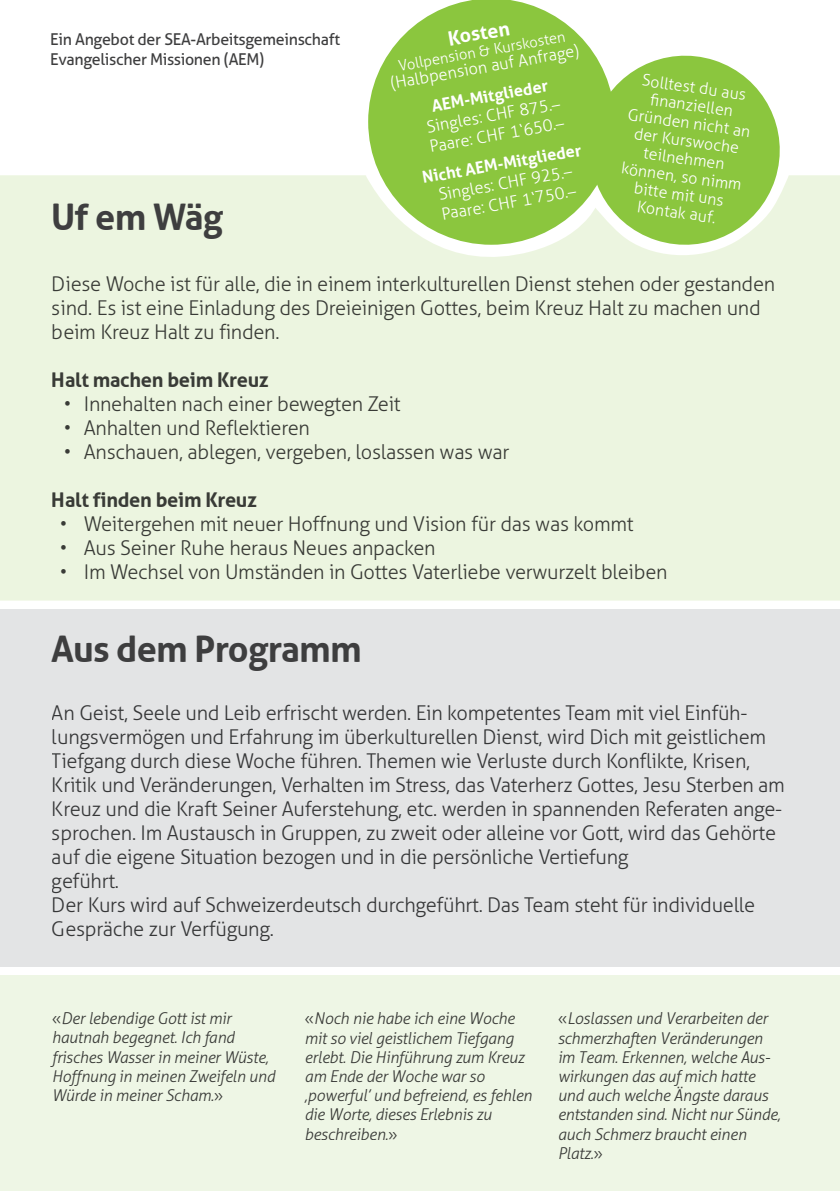
<style>
.page{position:relative;width:840px;height:1191px;background:#fff}
.page>*{position:absolute;margin:0;border:0;box-sizing:border-box;transform-origin:0 0}
.t1{font:700 36px "Aller";letter-spacing:-.02em;color:#3e3e3f}
.t2{font:300 20px/24px "Aller";letter-spacing:-.015em;color:#3e3e3f}
.t3{font:700 20px "Aller";letter-spacing:-.015em;color:#3e3e3f}
.t4{font:700 19.6px "Aller";color:#fff}
.t5{font:300 16.4px/19.6px "Aller";color:#fff}
.t6{font:700 16.4px "Aller";color:#fff}
.t7{font:italic 300 16px/19.2px "Aller";letter-spacing:-.015em;color:#3e3e3f}
.t8{font:300 16px/18px "Aller";color:#fff;text-align:center}
.t9{font:16px/20px "Aller";letter-spacing:-.02em;color:#3e3e3f}
.t10{font:300 14.8px "Aller";color:#fff}
.s1{font-style:normal}
</style>
<div class="page">
<div style="left:0;top:175px;width:839px;height:425px;background:#ecf5e0"></div>
<svg style="left:368px;top:0;width:219px;height:245px;background:#9ecf5e"></svg>
<svg style="left:578px;top:44px;width:212px;height:212px;fill:#8bc63e"></svg>
<div style="left:0;top:609px;width:839px;height:357px;background:#e3e4e5"></div>
<div style="left:0;top:975px;width:839px;height:216px;background:#eef6e5"></div>
<p class="t9" style="left:50px;top:29px;width:291px">Ein Angebot der SEA-Arbeitsgemeinschaft<br>Evangelischer Missionen (AEM)</p>
<p class="t4" style="left:446px;top:27px;width:64px;rotate:-10deg">Kosten</p>
<p class="t10" style="left:397px;top:57px;width:171px;rotate:-10deg">Vollpension &amp; Kurskosten</p>
<p class="t5" style="left:389px;top:74px;width:192px;rotate:-10deg">(Halbpension auf Anfrage)</p>
<p class="t6" style="left:430px;top:96px;width:119px;rotate:-10deg">AEM-Mitglieder</p>
<p class="t5" style="left:424px;top:117px;width:138px;rotate:-10deg">Singles: CHF 875.–<br>Paare: CHF 1‘650.–</p>
<p class="t6" style="left:420px;top:168px;width:162px;rotate:-10deg">Nicht AEM-Mitglieder</p>
<p class="t5" style="left:436px;top:185px;width:138px;rotate:-10deg">Singles: CHF 925.–<br>Paare: CHF 1‘750.–</p>
<h1 class="t1" style="left:51px;top:195px;width:173px">Uf em Wäg</h1>
<p class="t8" style="left:633px;top:70px;width:125px;rotate:8deg">Solltest du aus<br>fi nanziellen<br>Gründen nicht an der Kurswoche teilnehmen können, so nimm bitte mit uns<br>Kontak auf.</p>
<p class="t2" style="left:52px;top:272px;width:724px">Diese Woche ist für alle, die in einem interkulturellen Dienst stehen oder gestanden sind. Es ist eine Einladung des Dreieinigen Gottes, beim Kreuz Halt zu machen und beim Kreuz Halt zu finden.</p>
<p class="t3" style="left:52px;top:367px;width:218px">Halt machen beim Kreuz</p>
<p class="t2" style="left:64px;top:392px;width:338px">• Innehalten nach einer bewegten Zeit</p>
<p class="t2" style="left:64px;top:416px;width:247px">• Anhalten und Reflektieren</p>
<p class="t2" style="left:64px;top:440px;width:447px">• Anschauen, ablegen, vergeben, loslassen was war</p>
<p class="t3" style="left:52px;top:487px;width:206px">Halt finden beim Kreuz</p>
<p class="t2" style="left:60px;top:512px;width:575px">• Weitergehen mit neuer Hoffnung und Vision für das was kommt</p>
<p class="t2" style="left:60px;top:536px;width:377px">• Aus Seiner Ruhe heraus Neues anpacken</p>
<p class="t2" style="left:60px;top:560px;width:609px">• Im Wechsel von Umständen in Gottes Vaterliebe verwurzelt bleiben</p>
<h1 class="t1" style="left:51px;top:626px;width:312px">Aus dem Programm</h1>
<p class="t2" style="left:52px;top:701px;width:734px">An Geist, Seele und Leib erfrischt werden. Ein kompetentes Team mit viel Einfüh&shy;lungsvermögen und Erfahrung im überkulturellen Dienst, wird Dich mit geistlichem Tiefgang durch diese Woche führen. Themen wie Verluste durch Konflikte, Krisen, Kritik und Veränderungen, Verhalten im Stress, das Vaterherz Gottes, Jesu Sterben am Kreuz und die Kraft Seiner Auferstehung, etc. werden in spannenden Referaten ange&shy;sprochen. Im Austausch in Gruppen, zu zweit oder alleine vor Gott, wird das Gehörte auf die eigene Situation bezogen und in die persönliche Vertiefung<br>geführt.<br>Der Kurs wird auf Schweizerdeutsch durchgeführt. Das Team steht für individuelle Gespräche zur Verfügung.</p>
<p class="t7" style="left:52px;top:1008px;width:224px"><span class="s1">«</span>Der lebendige Gott ist mir hautnah begegnet. Ich fand frisches Wasser in meiner Wüste,<br>Hoffnung in meinen Zweifeln und<br>Würde in meiner Scham.<span class="s1">»</span></p>
<p class="t7" style="left:304px;top:1009px;width:229px"><span class="s1">«</span>Noch nie habe ich eine Woche mit so viel geistlichem Tiefgang erlebt. Die Hinführung zum Kreuz am Ende der Woche war so ‚powerful’ und befreiend, es fehlen die Worte, dieses Erlebnis zu beschreiben.<span class="s1">»</span></p>
<p class="t7" style="left:557px;top:1009px;width:224px"><span class="s1">«</span>Loslassen und Verarbeiten der schmerzhaften Veränderungen im Team. Erkennen, welche Aus&shy;wirkungen das auf mich hatte und auch welche Ängste daraus entstanden sind. Nicht nur Sünde, auch Schmerz braucht einen<br>Platz.<span class="s1">»</span></p>
</div>
